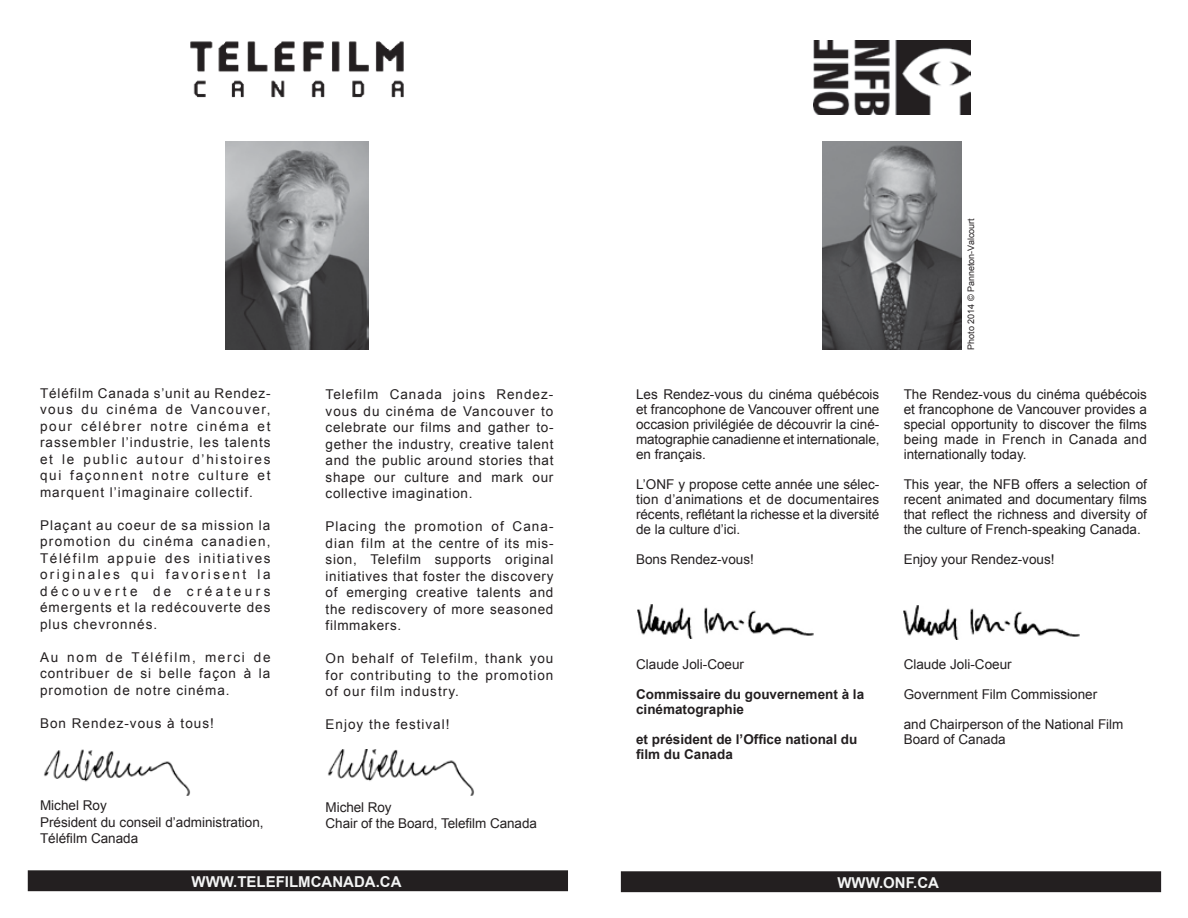
<style>
.page{position:relative;width:1188px;height:918px;background:#fff}
.page>*{position:absolute;margin:0;border:0;box-sizing:border-box;transform-origin:0 0}
.t1{font:700 15px "Arial";color:#f3f4f4}
.t2{font:700 15px "Arial";color:#fff}
.t3{font:13.5px/16.5px "Arial";color:#231f20;text-align:justify}
.t4{font:700 13.5px/15px "Arial";color:#231f20}
.t5{font:13.5px "Arial";letter-spacing:.075em;color:#231f20}
.t6{font:13.5px "Fusi Wide Normal";color:#fff}
.t7{font:9px "Arial";color:#231f20}
</style>
<div class="page">
<img style="left:190px;top:41px;width:214px;height:57px">
<div style="left:28px;top:871px;width:540px;height:20px;background:#231f20"></div>
<div style="left:28px;top:870px;width:540px;height:21px;border:1px solid #231f20"></div>
<img style="left:44px;top:749px;width:147px;height:46px">
<img style="left:328px;top:750px;width:146px;height:45px">
<img style="left:225px;top:142px;width:143px;height:208px">
<img style="left:814px;top:40px;width:157px;height:75px">
<div style="left:621px;top:872px;width:540px;height:20px;background:#231f20"></div>
<div style="left:621px;top:871px;width:540px;height:21px;border:1px solid #231f20"></div>
<img style="left:638px;top:605px;width:176px;height:34px">
<img style="left:823px;top:141px;width:139px;height:209px">
<img style="left:904px;top:606px;width:176px;height:34px">
<p class="t3" style="left:40px;top:385px;width:232px">Téléfilm Canada s’unit au Rendez&shy;vous du cinéma de Vancouver, pour célébrer notre cinéma et rassembler l’industrie, les talents et le public autour d’histoires qui façonnent notre culture et marquent l’imaginaire collectif.</p>
<p class="t3" style="left:40px;top:517px;width:232px">Plaçant au coeur de sa mission la promotion du cinéma canadien, Téléfilm appuie des initiatives originales qui favorisent la découverte de créateurs émergents et la redécouverte des plus chevronnés.</p>
<p class="t3" style="left:40px;top:649px;width:232px">Au nom de Téléfilm, merci de contribuer de si belle façon à la promotion de notre cinéma.</p>
<p class="t5" style="left:40px;top:714px;width:175px">Bon Rendez-vous à tous!</p>
<p class="t3" style="left:40px;top:797px;width:225px;text-align:left">Michel Roy<br>Président du conseil d’administration,<br>Téléfilm Canada</p>
<p class="t3" style="left:326px;top:387px;width:229px">Telefilm Canada joins Rendez&shy;vous du cinéma de Vancouver to celebrate our films and gather to&shy;gether the industry, creative talent and the public around stories that shape our culture and mark our collective imagination.</p>
<p class="t3" style="left:326px;top:519px;width:229px">Placing the promotion of Cana&shy;dian film at the centre of its mis&shy;sion, Telefilm supports original initiatives that foster the discovery of emerging creative talents and the rediscovery of more seasoned filmmakers.</p>
<p class="t3" style="left:326px;top:651px;width:229px">On behalf of Telefilm, thank you for contributing to the promotion of our film industry.</p>
<p class="t5" style="left:326px;top:716px;width:126px">Enjoy the festival!</p>
<p class="t3" style="left:326px;top:799px;width:213px">Michel Roy<br>Chair of the Board, Telefilm Canada</p>
<p class="t2" style="left:156px;top:866px;width:290px">WWW.RENDEZ-VOUSVANCOUVER.COM</p>
<p class="t6" style="left:175px;top:871px;width:241px">RENDEZ-VOUSVANCOUVER.COM</p>
<p class="t1" style="left:192px;top:872px;width:211px">WWW.TELEFILMCANADA.CA</p>
<p class="t3" style="left:636px;top:387px;width:245px;line-height:15px">Les Rendez-vous du cinéma québécois et francophone de Vancouver offrent une occasion privilégiée de découvrir la ciné&shy;matographie canadienne et internationale, en français.</p>
<p class="t3" style="left:636px;top:477px;width:245px;line-height:15px">L’ONF y propose cette année une sélec&shy;tion d’animations et de documentaires récents, reflétant la richesse et la diversité de la culture d’ici.</p>
<p class="t3" style="left:636px;top:552px;width:119px">Bons Rendez-vous!</p>
<p class="t7" style="left:965px;top:350px;width:133px;rotate:-90deg">Photo 2014 © Panneton-Valcourt</p>
<p class="t3" style="left:904px;top:387px;width:245px;line-height:15px">The Rendez-vous du cinéma québécois et francophone de Vancouver provides a special opportunity to discover the films being made in French in Canada and internationally today.</p>
<p class="t3" style="left:904px;top:477px;width:245px;line-height:15px">This year, the NFB offers a selection of recent animated and documentary films that reflect the richness and diversity of the culture of French-speaking Canada.</p>
<p class="t3" style="left:904px;top:552px;width:152px">Enjoy your Rendez-vous!</p>
<p class="t3" style="left:636px;top:657px;width:110px">Claude Joli-Coeur</p>
<p class="t4" style="left:636px;top:688px;width:230px">Commissaire du gouvernement à la cinématographie</p>
<p class="t4" style="left:636px;top:733px;width:223px">et président de l’Office national du film du Canada</p>
<p class="t3" style="left:904px;top:657px;width:110px">Claude Joli-Coeur</p>
<p class="t3" style="left:904px;top:687px;width:195px">Government Film Commissioner</p>
<p class="t3" style="left:904px;top:717px;width:221px;line-height:15px">and Chairperson of the National Film<br>Board of Canada</p>
<p class="t1" style="left:837px;top:873px;width:103px">WWW.ONF.CA</p>
</div>
